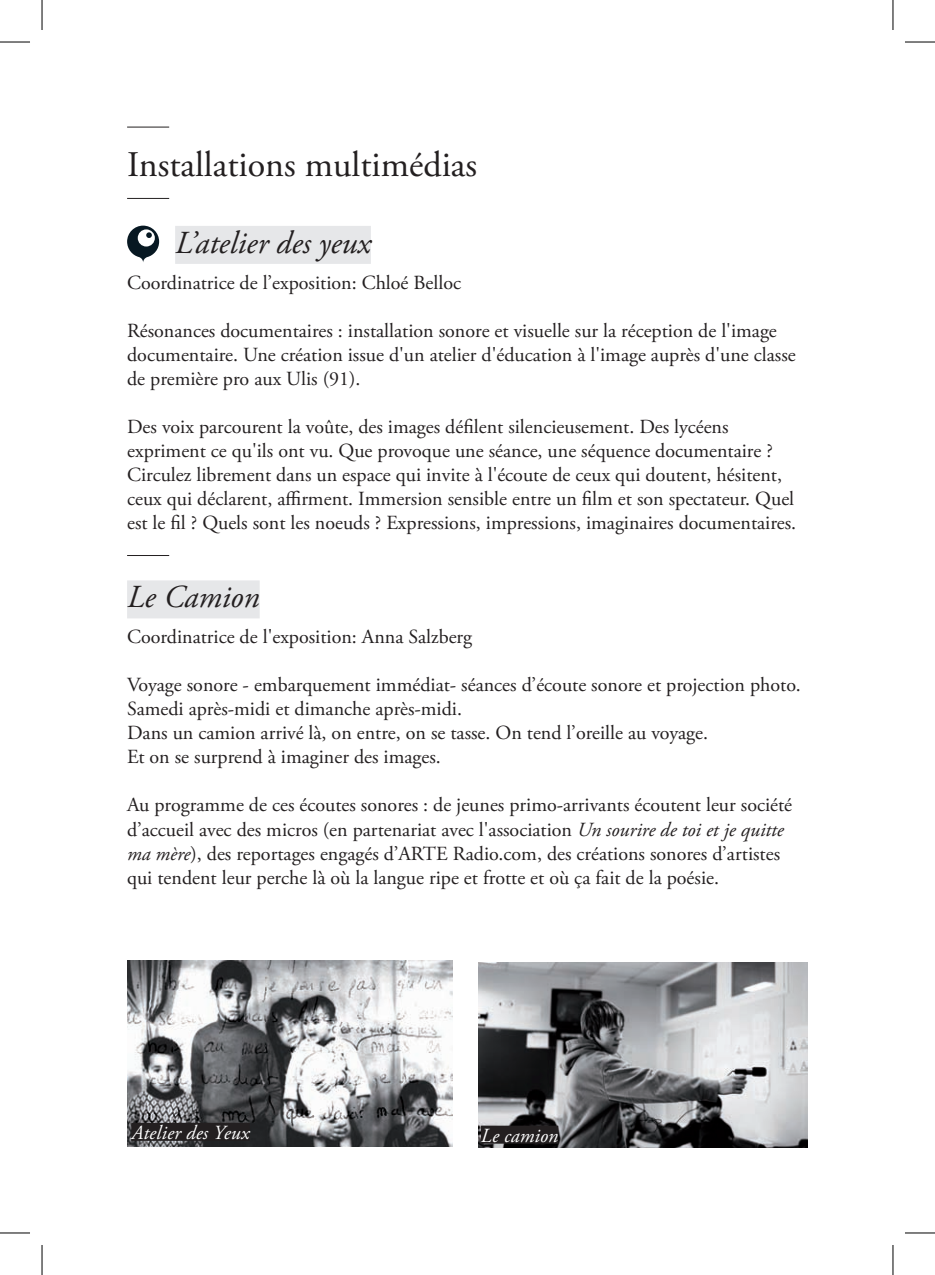
<style>
.page{position:relative;width:935px;height:1275px;background:#fff}
.page>*{position:absolute;margin:0;border:0;box-sizing:border-box;transform-origin:0 0}
.t1{font:36px "Adobe Garamond Pro";color:#231f20}
.t2{font:italic 32px "Adobe Garamond Pro";color:#231f20}
.t3{font:20px/24px "Adobe Garamond Pro";color:#231f20}
.t4{font:italic 20px "Adobe Garamond Pro";letter-spacing:.01em;color:#fff}
.s1{font-style:italic}
</style>
<div class="page">
<hr style="left:127px;top:127px;width:42px;height:1px;background:#231f20">
<div style="left:175px;top:226px;width:196px;height:38px;background:#e6e7e9"></div>
<div style="left:127px;top:580px;width:133px;height:38px;background:#e6e7e9"></div>
<hr style="left:127px;top:555px;width:42px;height:1px;background:#231f20">
<hr style="left:127px;top:198px;width:42px;height:1px;background:#231f20">
<img style="left:127px;top:961px;width:326px;height:185px">
<img style="left:479px;top:962px;width:328px;height:186px">
<div style="left:481px;top:1125px;width:77px;height:18px;background:#231f20"></div>
<div style="left:131px;top:1122px;width:119px;height:18px;background:#231f20"></div>
<svg style="left:127px;top:226px;width:32px;height:36px"></svg>
<hr style="left:0;top:42px;width:30px;height:1px;background:#000">
<hr style="left:904px;top:42px;width:30px;height:1px;background:#000">
<hr style="left:0;top:1232px;width:30px;height:1px;background:#000">
<hr style="left:904px;top:1232px;width:30px;height:1px;background:#000">
<hr style="left:42px;top:0;width:1px;height:30px;background:#000">
<hr style="left:42px;top:1245px;width:1px;height:30px;background:#000">
<hr style="left:892px;top:0;width:1px;height:30px;background:#000">
<hr style="left:892px;top:1245px;width:1px;height:30px;background:#000">
<h1 class="t1" style="left:127px;top:143px;width:351px">Installations multimédias</h1>
<h2 class="t2" style="left:175px;top:223px;width:197px">L’atelier des yeux</h2>
<p class="t3" style="left:127px;top:271px;width:335px">Coordinatrice de l’exposition: Chloé Belloc</p>
<p class="t3" style="left:127px;top:319px;width:670px">Résonances documentaires : installation sonore et visuelle sur la réception de l'image documentaire. Une création issue d'un atelier d'éducation à l'image auprès d'une classe de première pro aux Ulis (91).</p>
<p class="t3" style="left:127px;top:415px;width:670px">Des voix parcourent la voûte, des images défilent silencieusement. Des lycéens expriment ce qu'ils ont vu. Que provoque une séance, une séquence documentaire ?<br>Circulez librement dans un espace qui invite à l'écoute de ceux qui doutent, hésitent, ceux qui déclarent, affirment. Immersion sensible entre un film et son spectateur. Quel est le fil ? Quels sont les noeuds ? Expressions, impressions, imaginaires documentaires.</p>
<h2 class="t2" style="left:127px;top:578px;width:134px">Le Camion</h2>
<p class="t3" style="left:127px;top:626px;width:346px">Coordinatrice de l'exposition: Anna Salzberg</p>
<p class="t3" style="left:127px;top:674px;width:675px">Voyage sonore - embarquement immédiat- séances d’écoute sonore et projection photo.<br>Samedi après-midi et dimanche après-midi.<br>Dans un camion arrivé là, on entre, on se tasse. On tend l’oreille au voyage.<br>Et on se surprend à imaginer des images.</p>
<p class="t3" style="left:127px;top:794px;width:666px">Au programme de ces écoutes sonores : de jeunes primo-arrivants écoutent leur société d’accueil avec des micros (en partenariat avec l'association <span class="s1">Un sourire de toi et je quitte ma mère</span>), des reportages engagés d’ARTE Radio.com, des créations sonores d’artistes qui tendent leur perche là où la langue ripe et frotte et où ça fait de la poésie.</p>
<p class="t4" style="left:131px;top:1121px;width:120px">Atelier des Yeux</p>
<p class="t4" style="left:481px;top:1123px;width:79px">Le camion</p>
</div>
